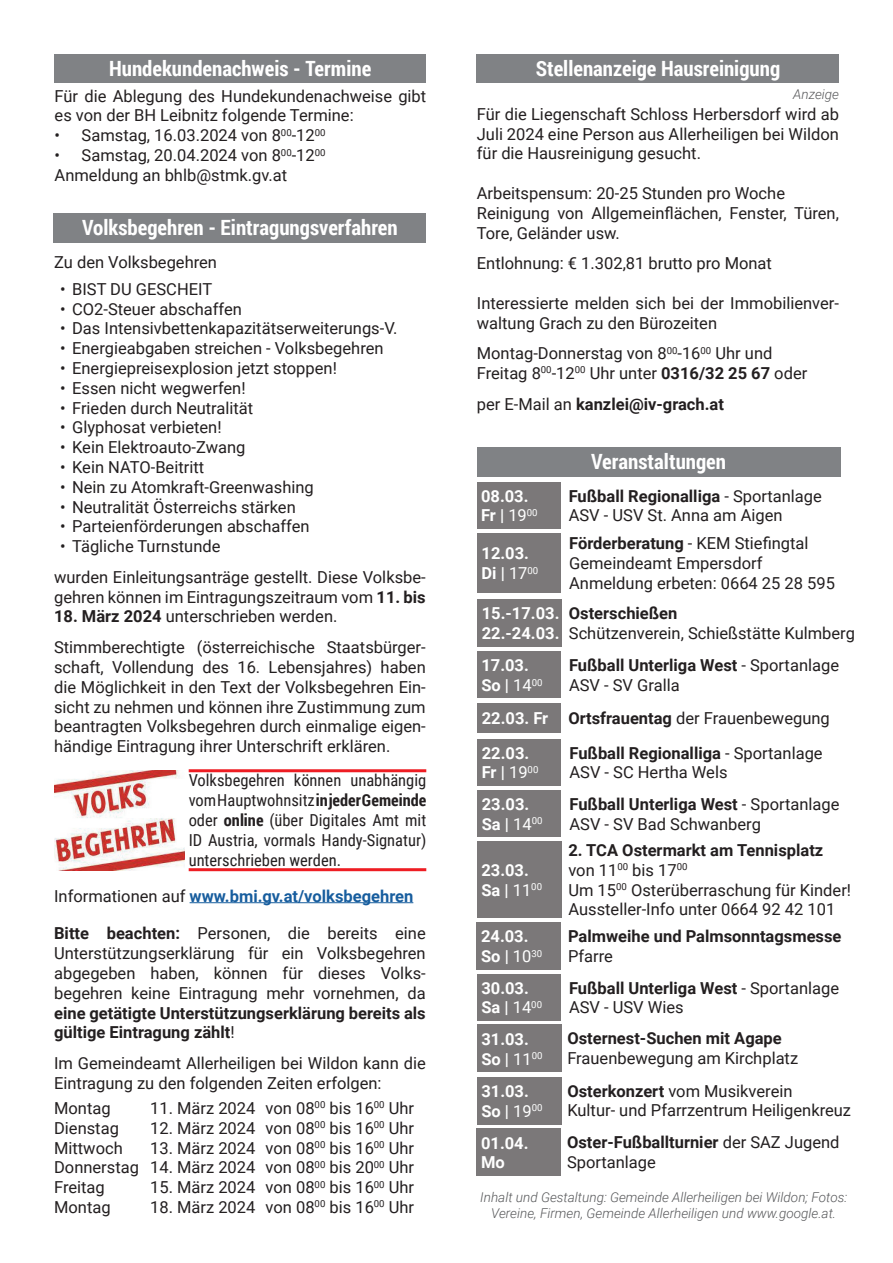
<style>
.page{position:relative;width:893px;height:1263px;background:#fff}
.page>*{position:absolute;margin:0;border:0;box-sizing:border-box;transform-origin:0 0}
.t1{font:700 21px "Roboto Condensed";color:#fff}
.t2{font:16.5px/19.8px "Roboto";color:#231f20}
.t3{font:700 16.5px/19.8px "Roboto";color:#fff}
.t4{font:700 16.5px/19.8px "Roboto";color:#231f20}
.t5{font:16.5px/19.8px "Roboto Condensed";color:#231f20;text-align:justify}
.t6{font:700 16.5px "Roboto";color:#175d9e}
.t7{font:italic 300 13.5px/16.2px "Roboto";color:#57585a;text-align:center}
.s1{font-weight:700}
.s2{font-weight:400}
.s3{font-weight:400;color:#231f20}
</style>
<div class="page">
<div style="left:477px;top:922px;width:84px;height:48px;background:#7b7879"></div>
<div style="left:477px;top:1025px;width:84px;height:47px;background:#7b7879"></div>
<div style="left:477px;top:1077px;width:84px;height:47px;background:#7b7879"></div>
<div style="left:477px;top:1128px;width:84px;height:48px;background:#7b7879"></div>
<div style="left:477px;top:841px;width:84px;height:77px;background:#7b7879"></div>
<div style="left:478px;top:599px;width:84px;height:47px;background:#7b7879"></div>
<div style="left:477px;top:447px;width:363px;height:30px;background:#808285"></div>
<div style="left:477px;top:54px;width:362px;height:29px;background:#808285"></div>
<div style="left:55px;top:54px;width:371px;height:29px;background:#808285"></div>
<div style="left:477px;top:482px;width:83px;height:47px;background:#7b7879"></div>
<div style="left:477px;top:533px;width:84px;height:60px;background:#7b7879"></div>
<div style="left:478px;top:739px;width:83px;height:47px;background:#7b7879"></div>
<div style="left:477px;top:651px;width:83px;height:47px;background:#7b7879"></div>
<div style="left:478px;top:790px;width:83px;height:47px;background:#7b7879"></div>
<div style="left:477px;top:974px;width:83px;height:47px;background:#7b7879"></div>
<div style="left:478px;top:703px;width:83px;height:30px;background:#7b7879"></div>
<div style="left:54px;top:213px;width:372px;height:30px;background:#808285"></div>
<hr style="left:190px;top:902px;width:223px;height:1px;background:#175d9e">
<img style="left:55px;top:770px;width:130px;height:100px">
<hr style="left:189px;top:769px;width:237px;height:3px;background:#ee1d23">
<hr style="left:189px;top:868px;width:237px;height:3px;background:#ee1d23">
<p class="t1" style="left:109px;top:54px;width:264px">Hundekundenachweis - Termine</p>
<p class="t1" style="left:536px;top:54px;width:246px">Stellenanzeige Hausreinigung</p>
<p class="t2" style="left:477px;top:103px;width:364px;text-align:justify">Für die Liegenschaft Schloss Herbersdorf wird ab Juli 2024 eine Person aus Allerheiligen bei Wildon für die Hausreinigung gesucht.</p>
<p class="t2" style="left:477px;top:183px;width:364px">Arbeitspensum: 20-25 Stunden pro Woche<br>Reinigung von Allgemeinflächen, Fenster, Türen,<br>Tore, Geländer usw.</p>
<p class="t2" style="left:477px;top:253px;width:297px">Entlohnung: € 1.302,81 brutto pro Monat</p>
<p class="t2" style="left:477px;top:292px;width:364px">Interessierte melden sich bei der Immobilienver&shy;waltung Grach zu den Bürozeiten</p>
<p class="t2" style="left:477px;top:343px;width:332px">Montag-Donnerstag von 8<sup>00</sup>-16<sup>00</sup> Uhr und<br>Freitag 8<sup>00</sup>-12<sup>00</sup> Uhr unter <span class="s1">0316/32 25 67</span> oder</p>
<p class="t4" style="left:477px;top:393px;width:249px"><span class="s2">per E-Mail an</span> kanzlei@iv-grach.at</p>
<p class="t2" style="left:55px;top:85px;width:373px">Für die Ablegung des Hundekundenachweise gibt es von der BH Leibnitz folgende Termine:</p>
<p class="t2" style="left:55px;top:125px;width:272px">• Samstag, 16.03.2024 von 8<sup>00</sup>-12<sup>00</sup></p>
<p class="t2" style="left:55px;top:145px;width:272px">• Samstag, 20.04.2024 von 8<sup>00</sup>-12<sup>00<br></sup>Anmeldung an bhlb@stmk.gv.at</p>
<p class="t7" style="left:793px;top:86px;width:47px">Anzeige</p>
<p class="t1" style="left:82px;top:213px;width:317px">Volksbegehren - Eintragungsverfahren</p>
<p class="t2" style="left:54px;top:251px;width:164px">Zu den Volksbegehren</p>
<p class="t2" style="left:60px;top:278px;width:154px">• BIST DU GESCHEIT</p>
<p class="t2" style="left:60px;top:298px;width:183px">• CO2-Steuer abschaffen</p>
<p class="t2" style="left:60px;top:318px;width:339px">• Das Intensivbettenkapazitätserweiterungs-V.</p>
<p class="t2" style="left:60px;top:338px;width:325px">• Energieabgaben streichen - Volksbegehren</p>
<p class="t2" style="left:60px;top:358px;width:278px">• Energiepreisexplosion jetzt stoppen!</p>
<p class="t2" style="left:60px;top:377px;width:187px">• Essen nicht wegwerfen!</p>
<p class="t2" style="left:60px;top:397px;width:195px">• Frieden durch Neutralität</p>
<p class="t2" style="left:60px;top:417px;width:163px">• Glyphosat verbieten!</p>
<p class="t2" style="left:60px;top:437px;width:187px">• Kein Elektroauto-Zwang</p>
<p class="t2" style="left:60px;top:457px;width:146px">• Kein NATO-Beitritt</p>
<p class="t2" style="left:60px;top:476px;width:255px">• Nein zu Atomkraft-Greenwashing</p>
<p class="t2" style="left:60px;top:496px;width:237px">• Neutralität Österreichs stärken</p>
<p class="t2" style="left:60px;top:516px;width:251px">• Parteienförderungen abschaffen</p>
<p class="t2" style="left:54px;top:530px;width:373px;line-height:30.6px;text-indent:6px">• Tägliche Turnstunde<br>wurden Einleitungsanträge gestellt. Diese Volksbe-</p>
<p class="t2" style="left:54px;top:586px;width:373px">gehren können im Eintragungszeitraum vom <span class="s1">11. bis</span></p>
<p class="t2" style="left:54px;top:601px;width:373px;line-height:30.6px"><span class="s1">18. März 2024</span> unterschrieben werden.<br>Stimmberechtigte (österreichische Staatsbürger-</p>
<p class="t2" style="left:54px;top:656px;width:373px;text-align:justify">schaft, Vollendung des 16. Lebensjahres) haben die Möglichkeit in den Text der Volksbegehren Ein&shy;sicht zu nehmen und können ihre Zustimmung zum beantragten Volksbegehren durch einmalige eigen&shy;händige Eintragung ihrer Unterschrift erklären.</p>
<p class="t1" style="left:591px;top:447px;width:136px">Veranstaltungen</p>
<p class="t2" style="left:569px;top:485px;width:255px"><span class="s1">Fußball Regionalliga</span> - Sportanlage<br>ASV - USV St. Anna am Aigen</p>
<p class="t2" style="left:569px;top:533px;width:267px"><span class="s1">Förderberatung</span> - KEM Stiefingtal<br>Gemeindeamt Empersdorf<br>Anmeldung erbeten: 0664 25 28 595</p>
<p class="t3" style="left:481px;top:485px;width:58px">08.03.<br>Fr | <span class="s2">19</span><sup>00</sup></p>
<p class="t3" style="left:481px;top:543px;width:58px">12.03.<br>Di | <span class="s2">17</span><sup>00</sup></p>
<p class="t4" style="left:569px;top:602px;width:110px">Osterschießen</p>
<p class="t2" style="left:569px;top:622px;width:288px">Schützenverein, Schießstätte Kulmberg</p>
<p class="t3" style="left:482px;top:602px;width:79px">15.-17.03.<br>22.-24.03.</p>
<p class="t2" style="left:569px;top:655px;width:272px"><span class="s1">Fußball Unterliga West</span> - Sportanlage<br>ASV - SV Gralla</p>
<p class="t3" style="left:481px;top:655px;width:63px">17.03.<br>So | <span class="s2">14</span><sup>00</sup></p>
<p class="t2" style="left:568px;top:708px;width:263px"><span class="s1">Ortsfrauentag</span> der Frauenbewegung</p>
<p class="t3" style="left:482px;top:708px;width:68px">22.03. Fr</p>
<p class="t2" style="left:569px;top:742px;width:255px"><span class="s1">Fußball Regionalliga</span> - Sportanlage<br>ASV - SC Hertha Wels</p>
<p class="t3" style="left:482px;top:742px;width:58px">22.03.<br>Fr | <span class="s2">19</span><sup>00</sup></p>
<p class="t5" style="left:189px;top:770px;width:239px">Volksbegehren können unabhängig vom Hauptwohnsitz <span class="s1">in jeder Gemeinde </span>oder <span class="s1">online</span> (über Digitales Amt mit ID Austria, vormals Handy-Signatur) unterschrieben werden.</p>
<p class="t2" style="left:569px;top:793px;width:272px"><span class="s1">Fußball Unterliga West</span> - Sportanlage<br>ASV - SV Bad Schwanberg</p>
<p class="t3" style="left:482px;top:793px;width:62px">23.03.<br>Sa | <span class="s2">14</span><sup>00</sup></p>
<p class="t2" style="left:568px;top:840px;width:284px"><span class="s1">2. TCA Ostermarkt am Tennisplatz </span>von 11<sup>00</sup> bis 17<sup>00<br></sup>Um 15<sup>00</sup> Osterüberraschung für Kinder!<br>Aussteller-Info unter 0664 92 42 101</p>
<p class="t3" style="left:481px;top:859px;width:62px">23.03.<br>Sa | <span class="s2">11</span><sup>00</sup></p>
<p class="t6" style="left:54px;top:884px;width:361px"><span class="s3">Informationen auf</span> www.bmi.gv.at/volksbegehren</p>
<p class="t2" style="left:54px;top:923px;width:373px;text-align:justify"><span class="s1">Bitte beachten:</span> Personen, die bereits eine Unterstützungserklärung für ein Volksbegehren abgegeben haben, können für dieses Volks&shy;begehren keine Eintragung mehr vornehmen, da</p>
<p class="t4" style="left:54px;top:1002px;width:373px">eine getätigte Unterstützungserklärung bereits als gültige Eintragung zählt<span class="s2">!</span></p>
<p class="t2" style="left:54px;top:1052px;width:373px">Im Gemeindeamt Allerheiligen bei Wildon kann die<br>Eintragung zu den folgenden Zeiten erfolgen:</p>
<p class="t2" style="left:54px;top:1097px;width:58px">Montag</p>
<p class="t2" style="left:150px;top:1097px;width:266px">11. März 2024 von 08<sup>00</sup> bis 16<sup>00</sup> Uhr</p>
<p class="t2" style="left:54px;top:1117px;width:66px">Dienstag</p>
<p class="t2" style="left:150px;top:1117px;width:266px">12. März 2024 von 08<sup>00</sup> bis 16<sup>00</sup> Uhr</p>
<p class="t2" style="left:54px;top:1137px;width:70px">Mittwoch</p>
<p class="t4" style="left:568px;top:926px;width:275px">Palmweihe und Palmsonntagsmesse</p>
<p class="t2" style="left:568px;top:946px;width:46px">Pfarre</p>
<p class="t3" style="left:481px;top:926px;width:63px">24.03.<br>So | <span class="s2">10</span><sup>30</sup></p>
<p class="t2" style="left:569px;top:977px;width:272px"><span class="s1">Fußball Unterliga West</span> - Sportanlage<br>ASV - USV Wies</p>
<p class="t3" style="left:481px;top:977px;width:62px">30.03.<br>Sa | <span class="s2">14</span><sup>00</sup></p>
<p class="t4" style="left:567px;top:1028px;width:216px">Osternest-Suchen mit Agape</p>
<p class="t2" style="left:567px;top:1042px;width:232px;line-height:32.2px">Frauenbewegung am Kirchplatz<br><span class="s1">Osterkonzert</span> vom Musikverein</p>
<p class="t2" style="left:567px;top:1094px;width:286px;line-height:32px">Kultur- und Pfarrzentrum Heiligenkreuz<br><span class="s1">Oster-Fußballturnier</span> der SAZ Jugend</p>
<p class="t2" style="left:567px;top:1152px;width:90px">Sportanlage</p>
<p class="t3" style="left:481px;top:1028px;width:63px">31.03.<br>So | <span class="s2">11</span><sup>00</sup></p>
<p class="t3" style="left:481px;top:1080px;width:63px">31.03.<br>So | <span class="s2">19</span><sup>00</sup></p>
<p class="t3" style="left:481px;top:1132px;width:49px">01.04.<br>Mo</p>
<p class="t2" style="left:54px;top:1137px;width:362px;text-align:justify;text-indent:96px">13. März 2024 von 08<sup>00</sup> bis 16<sup>00</sup> Uhr Donnerstag 14. März 2024 von 08<sup>00</sup> bis 20<sup>00</sup> Uhr Freitag</p>
<p class="t2" style="left:150px;top:1177px;width:266px">15. März 2024 von 08<sup>00</sup> bis 16<sup>00</sup> Uhr</p>
<p class="t7" style="left:480px;top:1188px;width:368px">Inhalt und Gestaltung: Gemeinde Allerheiligen bei Wildon; Fotos:<br>Vereine, Firmen, Gemeinde Allerheiligen und www.google.at.</p>
<p class="t2" style="left:54px;top:1196px;width:58px">Montag</p>
<p class="t2" style="left:150px;top:1196px;width:266px">18. März 2024 von 08<sup>00</sup> bis 16<sup>00</sup> Uhr</p>
</div>
